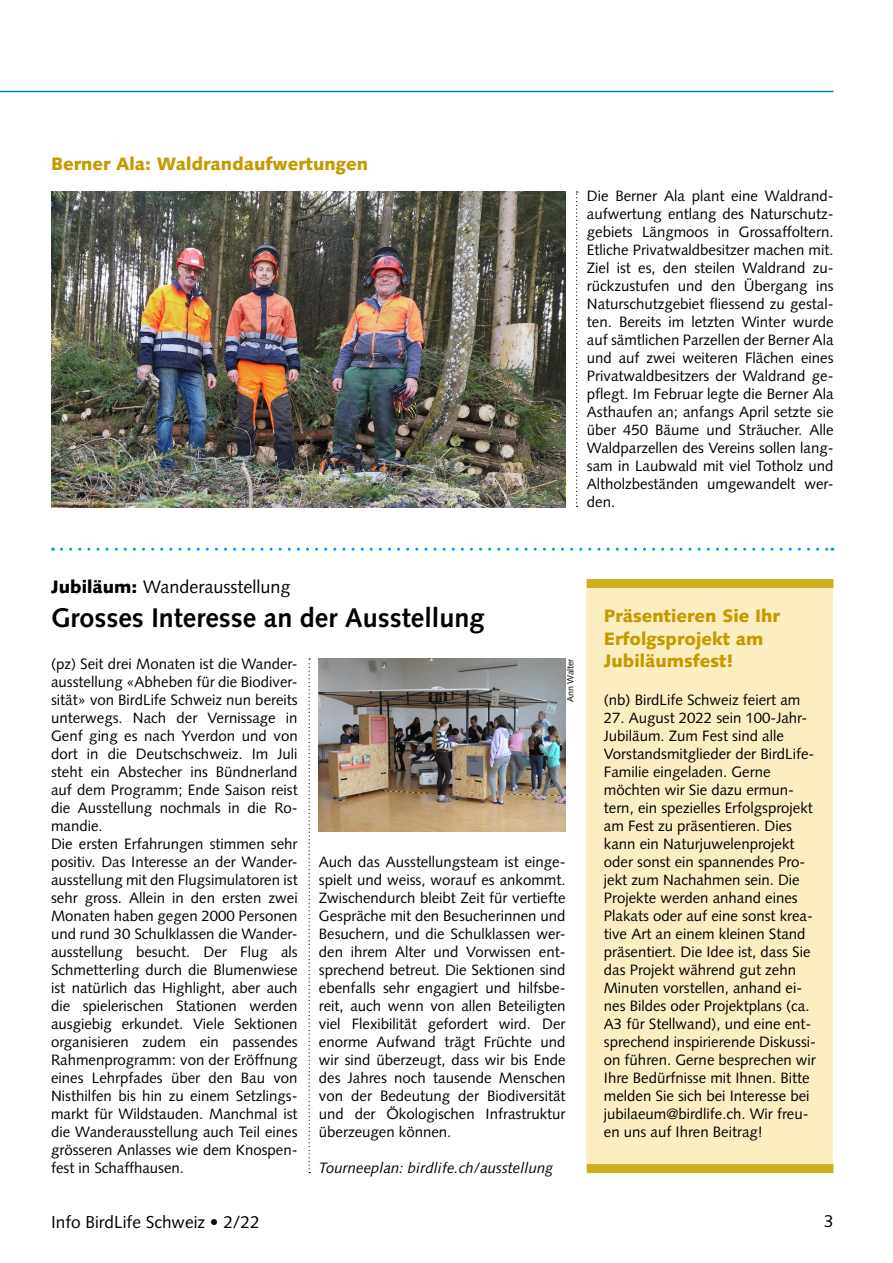
<style>
.page{position:relative;width:893px;height:1263px;background:#fff}
.page>*{position:absolute;margin:0;border:0;box-sizing:border-box;transform-origin:0 0}
.Titel_18pt_bold{font:700 27px "Syntax LT";color:#000}
.Kasten-Titel{font:900 18px/22.5px "Syntax LT";color:#c59a00}
.Titel_18pt_bold-2{font:900 18px "Syntax LT";color:#c59a00}
.Übertitel{font:18px "Syntax LT";color:#000}
.t1{font:17.25px "Syntax LT";color:#000}
.Grundtext{font:15px/18px "Syntax LT";color:#000;text-align:justify}
.Grundtext-2{font:italic 15px "Syntax LT";color:#000}
.Fotovermerk{font:9px "Syntax LT";letter-spacing:-.01em;color:#000}
.s1{font-weight:900}
</style>
<div class="page">
<hr style="left:0;top:91px;width:833px;height:1px;background:#0080c6">
<svg style="left:576px;top:191px;width:2px;height:316px"></svg>
<img style="left:51px;top:191px;width:515px;height:316px">
<svg style="left:309px;top:658px;width:1px;height:515px"></svg>
<img style="left:319px;top:658px;width:247px;height:173px">
<div style="left:587px;top:579px;width:246px;height:589px;background:#fdeec1"></div>
<div style="left:587px;top:579px;width:246px;height:9px;background:#cdae1d"></div>
<div style="left:587px;top:1164px;width:246px;height:9px;background:#cdae1d"></div>
<svg style="left:61px;top:548px;width:772px;height:3px"></svg>
<p class="Titel_18pt_bold-2" style="left:51px;top:153px;width:319px">Berner Ala: Waldrandaufwertungen</p>
<p class="Grundtext" style="left:587px;top:187px;width:248px">Die Berner Ala plant eine Waldrand&shy;aufwertung entlang des Naturschutz&shy;gebiets Längmoos in Grossaffoltern.<br>Etliche Privatwaldbesitzer machen mit.<br>Ziel ist es, den steilen Waldrand zu&shy;rückzustufen und den Übergang ins Naturschutzgebiet fliessend zu gestal&shy;ten. Bereits im letzten Winter wurde auf sämtlichen Parzellen der Berner Ala und auf zwei weiteren Flächen eines Privatwaldbesitzers der Waldrand ge&shy;pflegt. Im Februar legte die Berner Ala Asthaufen an; anfangs April setzte sie über 450 Bäume und Sträucher. Alle Waldparzellen des Vereins sollen lang&shy;sam in Laubwald mit viel Totholz und Altholzbeständen umgewandelt wer&shy;den.</p>
<p class="Übertitel" style="left:51px;top:576px;width:241px"><span class="s1">Jubiläum:</span> Wanderausstellung</p>
<p class="Titel_18pt_bold" style="left:51px;top:602px;width:435px">Grosses Interesse an der Ausstellung</p>
<p class="Grundtext" style="left:51px;top:655px;width:248px">(pz) Seit drei Monaten ist die Wander&shy;ausstellung «Abheben für die Biodiver&shy;sität» von BirdLife Schweiz nun bereits unterwegs. Nach der Vernissage in Genf ging es nach Yverdon und von dort in die Deutschschweiz. Im Juli steht ein Abstecher ins Bündnerland auf dem Programm; Ende Saison reist die Ausstellung nochmals in die Ro&shy;mandie.</p>
<p class="Grundtext" style="left:51px;top:835px;width:248px">Die ersten Erfahrungen stimmen sehr positiv. Das Interesse an der Wander&shy;ausstellung mit den Flugsimulatoren ist sehr gross. Allein in den ersten zwei Monaten haben gegen 2000 Personen und rund 30 Schulklassen die Wander&shy;ausstellung besucht. Der Flug als Schmetterling durch die Blumenwiese ist natürlich das Highlight, aber auch die spielerischen Stationen werden ausgiebig erkundet. Viele Sektionen organisieren zudem ein passendes Rahmenprogramm: von der Eröffnung eines Lehrpfades über den Bau von Nisthilfen bis hin zu einem Setzlings&shy;markt für Wildstauden. Manchmal ist die Wanderausstellung auch Teil eines grösseren Anlasses wie dem Knospen&shy;fest in Schaffhausen.</p>
<p class="Fotovermerk" style="left:565px;top:702px;width:45px;rotate:-90deg">Ann Walter</p>
<p class="Grundtext" style="left:319px;top:853px;width:248px">Auch das Ausstellungsteam ist einge&shy;spielt und weiss, worauf es ankommt.<br>Zwischendurch bleibt Zeit für vertiefte Gespräche mit den Besucherinnen und Besuchern, und die Schulklassen wer&shy;den ihrem Alter und Vorwissen ent&shy;sprechend betreut. Die Sektionen sind ebenfalls sehr engagiert und hilfsbe&shy;reit, auch wenn von allen Beteiligten viel Flexibilität gefordert wird. Der enorme Aufwand trägt Früchte und wir sind überzeugt, dass wir bis Ende des Jahres noch tausende Menschen von der Bedeutung der Biodiversität und der Ökologischen Infrastruktur überzeugen können.</p>
<p class="Grundtext-2" style="left:319px;top:1159px;width:235px">Tourneeplan: birdlife.ch/ausstellung</p>
<p class="Kasten-Titel" style="left:604px;top:605px;width:177px">Präsentieren Sie Ihr<br>Erfolgsprojekt am<br>Jubiläumsfest!</p>
<p class="Grundtext" style="left:604px;top:691px;width:198px">(nb) BirdLife Schweiz feiert am</p>
<p class="Grundtext" style="left:604px;top:709px;width:214px;text-align:left">27. August 2022 sein 100-Jahr-<br>Jubiläum. Zum Fest sind alle<br>Vorstandsmitglieder der BirdLife-<br>Familie eingeladen. Gerne möchten wir Sie dazu ermun&shy;tern, ein spezielles Erfolgsprojekt am Fest zu präsentieren. Dies kann ein Naturjuwelenprojekt oder sonst ein spannendes Pro&shy;jekt zum Nachahmen sein. Die<br>Projekte werden anhand eines<br>Plakats oder auf eine sonst krea&shy;tive Art an einem kleinen Stand präsentiert. Die Idee ist, dass Sie das Projekt während gut zehn<br>Minuten vorstellen, anhand ei&shy;nes Bildes oder Projektplans (ca.<br>A3 für Stellwand), und eine ent&shy;sprechend inspirierende Diskussi&shy;on führen. Gerne besprechen wir<br>Ihre Bedürfnisse mit Ihnen. Bitte melden Sie sich bei Interesse bei jubilaeum@birdlife.ch. Wir freu&shy;en uns auf Ihren Beitrag!</p>
<p class="t1" style="left:51px;top:1212px;width:210px">Info BirdLife Schweiz • 2/22</p>
<p class="t1" style="left:824px;top:1211px;width:11px">3</p>
</div>
